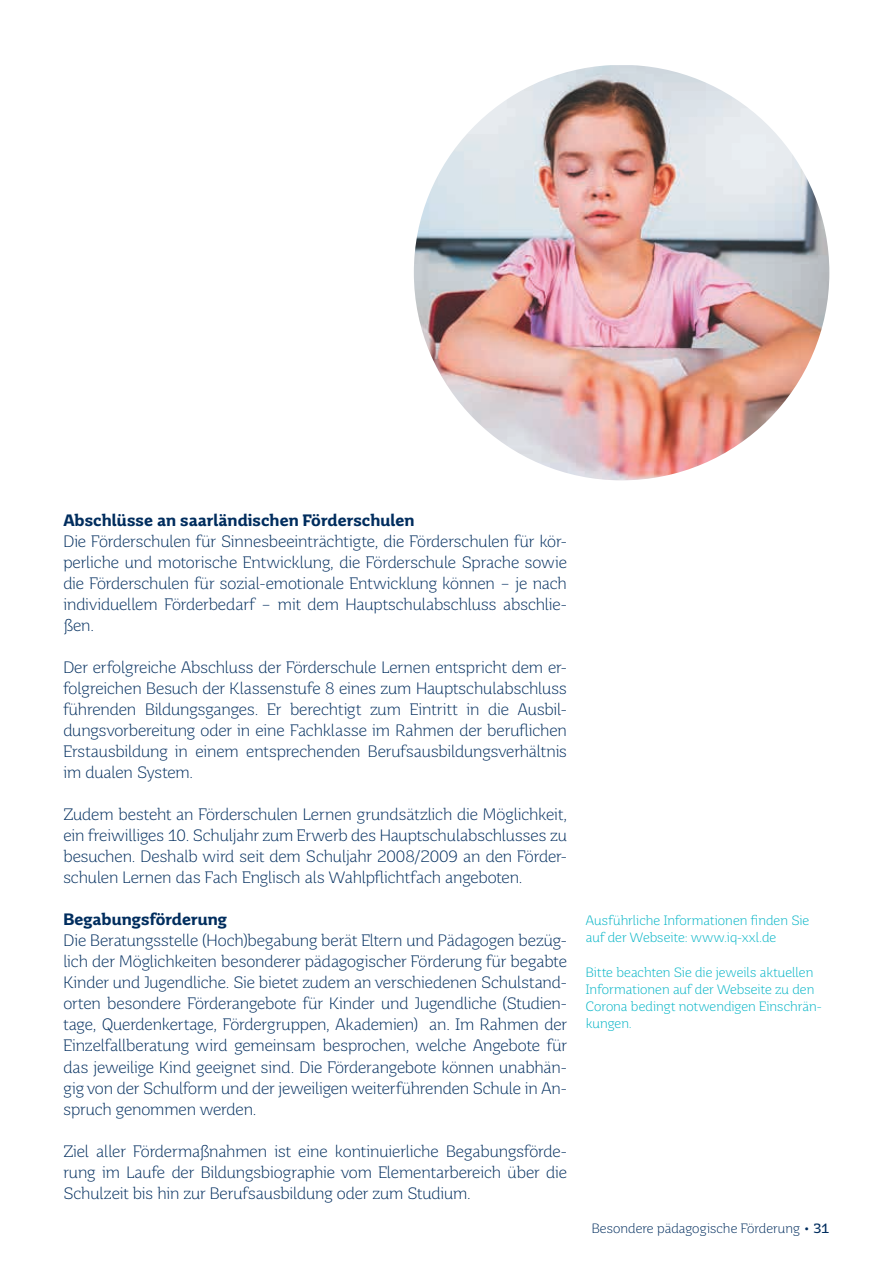
<style>
.page{position:relative;width:893px;height:1263px;background:#fff}
.page>*{position:absolute;margin:0;border:0;box-sizing:border-box;transform-origin:0 0}
.t1{font:300 16.5px/21px "Saar Pro";letter-spacing:-.005em;color:#002d5e;text-align:justify}
.t2{font:700 16.5px "Saar Pro";letter-spacing:.005em;color:#002d5e}
.t3{font:300 13.5px/17.2px "Saar Pro";color:#00b3c5}
.t4{font:300 13.5px "Saar Pro";color:#002d5e}
.s1{font-weight:400}
</style>
<div class="page">
<img style="left:414px;top:65px;width:415px;height:415px;border-radius:205px">
<p class="t2" style="left:63px;top:510px;width:353px">Abschlüsse an saarländischen Förderschulen</p>
<p class="t1" style="left:63px;top:531px;width:505px">Die Förderschulen für Sinnesbeeinträchtigte, die Förderschulen für kör&shy;perliche und motorische Entwicklung, die Förderschule Sprache sowie die Förderschulen für sozial-emotionale Entwicklung können – je nach individuellem Förderbedarf – mit dem Hauptschulabschluss abschlie&shy;ßen.</p>
<p class="t1" style="left:63px;top:657px;width:505px">Der erfolgreiche Abschluss der Förderschule Lernen entspricht dem er&shy;folgreichen Besuch der Klassenstufe 8 eines zum Hauptschulabschluss führenden Bildungsganges. Er berechtigt zum Eintritt in die Ausbil&shy;dungsvorbereitung oder in eine Fachklasse im Rahmen der beruflichen Erstausbildung in einem entsprechenden Berufsausbildungsverhältnis im dualen System.</p>
<p class="t1" style="left:63px;top:804px;width:505px">Zudem besteht an Förderschulen Lernen grundsätzlich die Möglichkeit, ein freiwilliges 10. Schuljahr zum Erwerb des Hauptschulabschlusses zu besuchen. Deshalb wird seit dem Schuljahr 2008/2009 an den Förder&shy;schulen Lernen das Fach Englisch als Wahlpflichtfach angeboten.</p>
<p class="t2" style="left:63px;top:909px;width:165px">Begabungsförderung</p>
<p class="t1" style="left:63px;top:930px;width:505px">Die Beratungsstelle (Hoch)begabung berät Eltern und Pädagogen bezüg&shy;lich der Möglichkeiten besonderer pädagogischer Förderung für begabte Kinder und Jugendliche. Sie bietet zudem an verschiedenen Schulstand&shy;orten besondere Förderangebote für Kinder und Jugendliche (Studien&shy;tage, Querdenkertage, Fördergruppen, Akademien) an. Im Rahmen der Einzelfallberatung wird gemeinsam besprochen, welche Angebote für das jeweilige Kind geeignet sind. Die Förderangebote können unabhän&shy;gig von der Schulform und der jeweiligen weiterführenden Schule in An&shy;spruch genommen werden.</p>
<p class="t1" style="left:63px;top:1140px;width:505px">Ziel aller Fördermaßnahmen ist eine kontinuierliche Begabungsförde&shy;rung im Laufe der Bildungsbiographie vom Elementarbereich über die Schulzeit bis hin zur Berufsausbildung oder zum Studium.</p>
<p class="t3" style="left:586px;top:911px;width:225px">Ausführliche Informationen finden Sie auf der Webseite: www.iq-xxl.de</p>
<p class="t3" style="left:586px;top:963px;width:237px">Bitte beachten Sie die jeweils aktuellen<br>Informationen auf der Webseite zu den<br>Corona bedingt notwendigen Einschrän&shy;kungen.</p>
<p class="t4" style="left:592px;top:1221px;width:239px">Besondere pädagogische Förderung <span class="s1">• 31</span></p>
</div>
